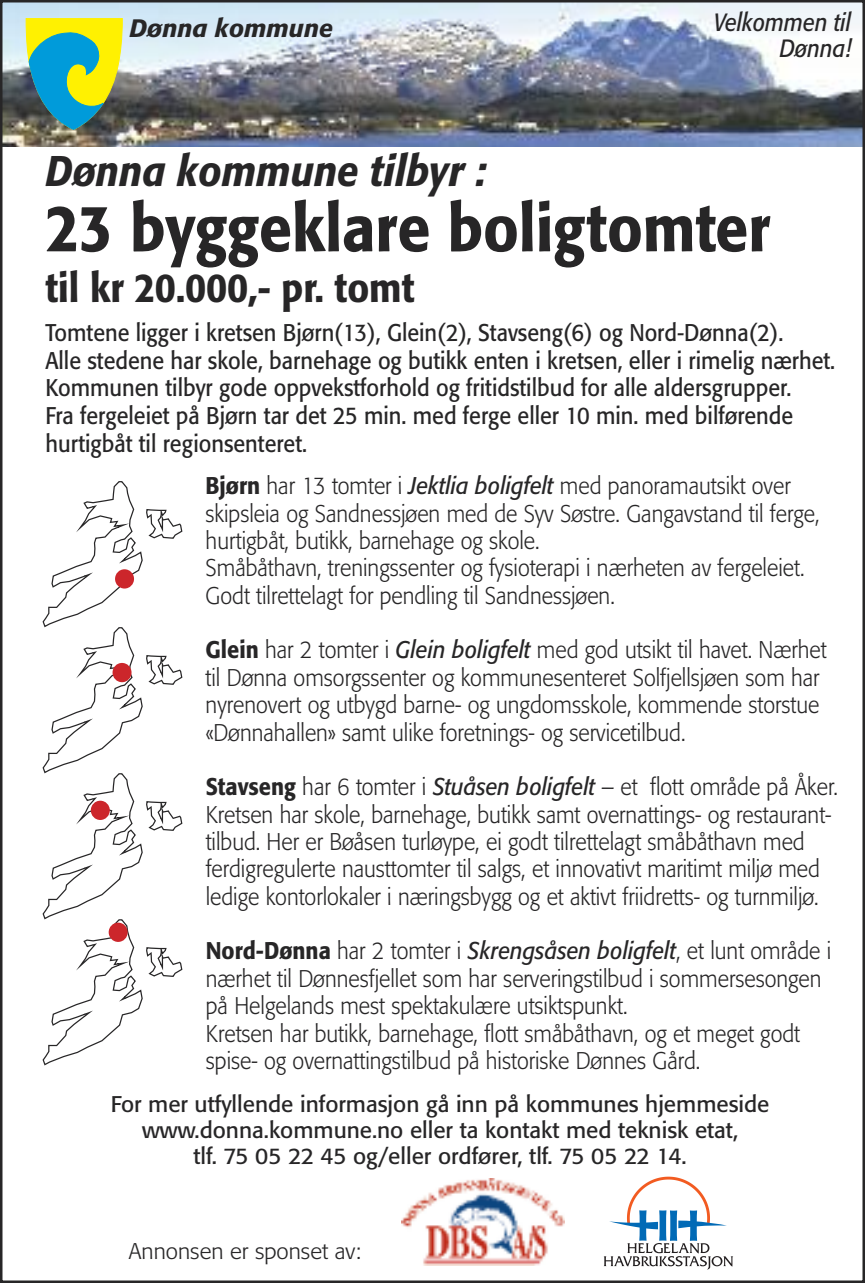
<style>
.page{position:relative;width:865px;height:1283px;background:#fff}
.page>*{position:absolute;margin:0;border:0;box-sizing:border-box;transform-origin:0 0}
.t1{font:500 65px "Formata";color:#272627;scale:.91 1}
.t2{font:54px/93.8px "Helvetica Neue";color:#cc262b}
.t3{font:italic 500 42.5px "Formata";color:#272627;scale:.91 1}
.t4{font:500 40px "Formata";color:#272627;scale:.91 1}
.t5{font:italic 500 25px "Formata";color:#272627}
.t6{font:italic 24.75px/26px "Formata";color:#272627;text-align:right;scale:.88 1}
.t7{font:300 24px/27.5px "Formata";color:#272627;scale:.91 1}
.t8{font:24px/27.8px "Formata";color:#272627;scale:.91 1}
.t9{font:22.5px/26px "Formata";color:#272627;text-align:center}
.t10{font:300 22.5px "Formata";color:#272627}
.s1{font-weight:500}
.s2{font-weight:400;font-style:italic}
</style>
<div class="page">
<img style="left:3px;top:3px;width:859px;height:144px">
<svg style="left:43px;top:481px;width:139px;height:584px"></svg>
<img style="left:401px;top:1178px;width:163px;height:87px">
<svg style="left:603px;top:1176px;width:130px;height:93px"></svg>
<svg style="left:26px;top:18px;width:96px;height:112px;background:#77ae68"></svg>
<p class="t5" style="left:129px;top:18px;width:205px">Dønna kommune</p>
<p class="t6" style="left:713px;top:11px;width:158px">Velkommen til<br>Dønna!</p>
<h3 class="t3" style="left:45px;top:153px;width:486px">Dønna kommune tilbyr :</h3>
<h1 class="t1" style="left:45px;top:200px;width:798px">23 byggeklare boligtomter</h1>
<h3 class="t4" style="left:45px;top:271px;width:407px">til kr 20.000,- pr. tomt</h3>
<p class="t8" style="left:45px;top:321px;width:869px">Tomtene ligger i kretsen Bjørn(13), Glein(2), Stavseng(6) og Nord-Dønna(2).<br>Alle stedene har skole, barnehage og butikk enten i kretsen, eller i rimelig nærhet.<br>Kommunen tilbyr gode oppvekstforhold og fritidstilbud for alle aldersgrupper.<br>Fra fergeleiet på Bjørn tar det 25 min. med ferge eller 10 min. med bilførende hurtigbåt til regionsenteret.</p>
<h2 class="t2" style="left:109px;top:537px;width:31px">• •</h2>
<h2 class="t2" style="left:87px;top:769px;width:28px">•</h2>
<h2 class="t2" style="left:105px;top:891px;width:28px">•</h2>
<p class="t7" style="left:205px;top:474px;width:676px"><span class="s1">Bjørn</span> har 13 tomter i <span class="s2">Jektlia boligfelt</span> med panoramautsikt over skipsleia og Sandnessjøen med de Syv Søstre. Gangavstand til ferge, hurtigbåt, butikk, barnehage og skole.<br>Småbåthavn, treningssenter og fysioterapi i nærheten av fergeleiet.<br>Godt tilrettelagt for pendling til Sandnessjøen.</p>
<p class="t7" style="left:205px;top:638px;width:684px"><span class="s1">Glein</span> har 2 tomter i <span class="s2">Glein boligfelt</span> med god utsikt til havet. Nærhet til Dønna omsorgssenter og kommunesenteret Solfjellsjøen som har nyrenovert og utbygd barne- og ungdomsskole, kommende storstue «Dønnahallen» samt ulike foretnings- og servicetilbud.</p>
<p class="t7" style="left:206px;top:775px;width:696px"><span class="s1">Stavseng</span> har 6 tomter i <span class="s2">Stuåsen boligfelt</span> – et flott område på Åker.<br>Kretsen har skole, barnehage, butikk samt overnattings- og restaurant&shy;tilbud. Her er Bøåsen turløype, ei godt tilrettelagt småbåthavn med ferdigregulerte nausttomter til salgs, et innovativt maritimt miljø med ledige kontorlokaler i næringsbygg og et aktivt friidretts- og turnmiljø.</p>
<p class="t7" style="left:206px;top:939px;width:689px"><span class="s1">Nord-Dønna</span> har 2 tomter i <span class="s2">Skrengsåsen boligfelt</span>, et lunt område i nærhet til Dønnesfjellet som har serveringstilbud i sommersesongen på Helgelands mest spektakulære utsiktspunkt.<br>Kretsen har butikk, barnehage, flott småbåthavn, og et meget godt spise- og overnattingstilbud på historiske Dønnes Gård.</p>
<p class="t9" style="left:111px;top:1093px;width:660px">For mer utfyllende informasjon gå inn på kommunes hjemmeside www.donna.kommune.no eller ta kontakt med teknisk etat,<br>tlf. 75 05 22 45 og/eller ordfører, tlf. 75 05 22 14.</p>
<p class="t10" style="left:129px;top:1242px;width:234px">Annonsen er sponset av:</p>
</div>
